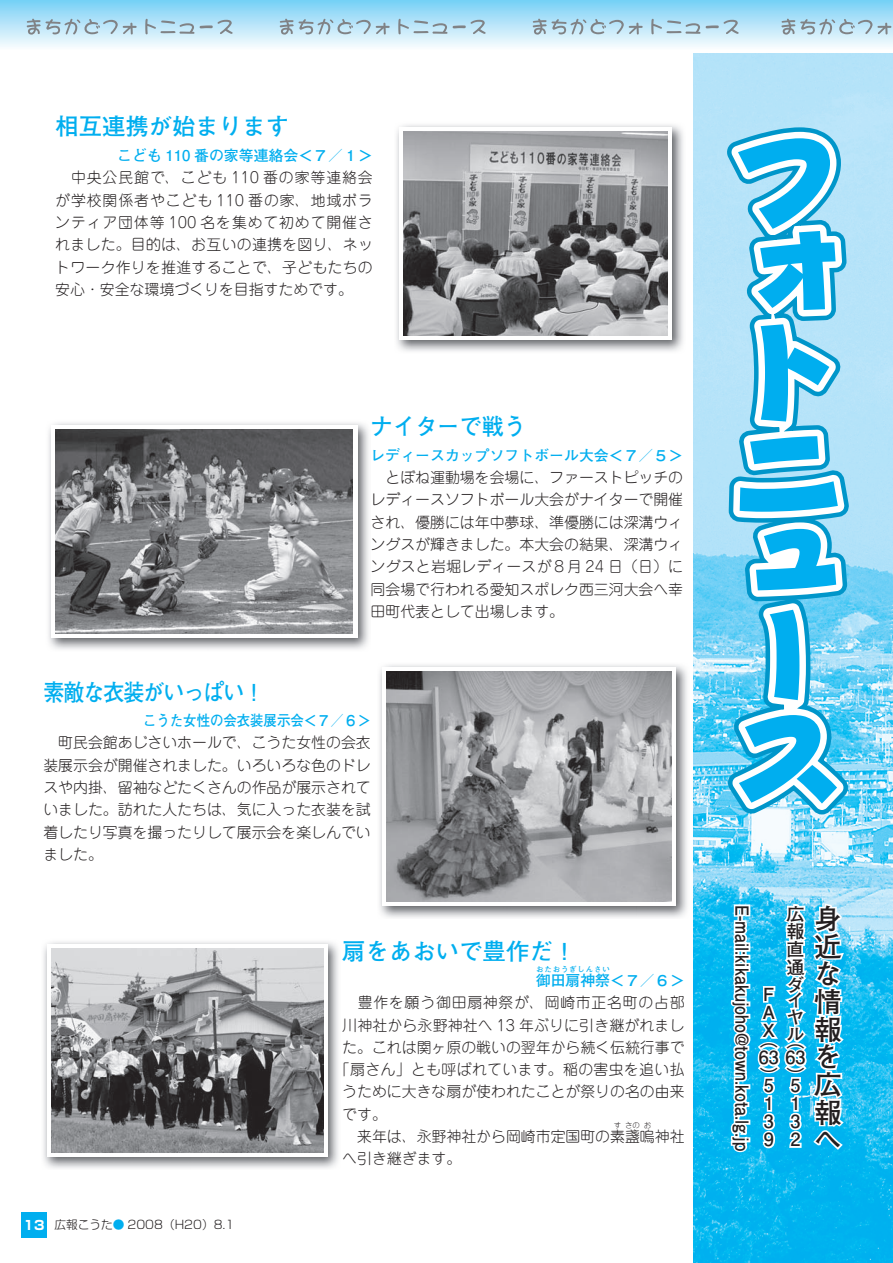
<style>
.page{position:relative;width:893px;height:1263px;background:#fff}
.page>*{position:absolute;margin:0;border:0;box-sizing:border-box;transform-origin:0 0}
.t1{font:700 27.6px/27.6px "Futo Go B101 Pro";color:#231f20;text-align:justify}
.t2{font:700 23.4px "Futo Go B101 Pro";color:#00aeef}
.t3{font:700 23.4px "Futo Go B101 Pro";letter-spacing:-.05em;color:#00aeef;scale:.9 1}
.t4{font:700 23.4px "Futo Go B101 Pro";color:#00aeef;scale:.95 1}
.t5{font:700 18px "Futo Go B101 Pro";color:#231f20;scale:.89 1}
.t6{font:700 18px/18px "Futo Go B101 Pro";color:#231f20;text-align:justify}
.t7{font:300 14.85px/22.4px "Jun 101 Pro";color:#231f20;text-align:justify}
.t8{font:700 14.85px "Futo Go B101 Pro";color:#00aeef}
.t9{font:300 14.85px "Jun 101 Pro";letter-spacing:.025em;color:#231f20}
.t10{font:300 14.85px "Jun 101 Pro";letter-spacing:.05em;color:#231f20}
.t11{font:700 14.85px "Futo Go B101 Pro";color:#00aeef;scale:.9 1}
.t12{font:300 11.7px "Shin Go Pro";color:#231f20}
.t13{font:700 7.5px "Futo Go B101 Pro";letter-spacing:.11em;color:#00aeef}
.t14{font:300 7.5px "Jun 101 Pro";color:#231f20}
.s1{font-weight:700;font-size:12.75px;color:#fff}
.s2{color:#00aeef}
</style>
<div class="page">
<img style="left:48px;top:423px;width:321px;height:227px">
<div style="left:51px;top:425px;width:306px;height:213px;background:#fff"></div>
<img style="left:379px;top:665px;width:308px;height:253px">
<div style="left:383px;top:668px;width:293px;height:238px;background:linear-gradient(to right,#fff,#fff)"></div>
<img style="left:693px;top:53px;width:200px;height:1210px">
<div style="left:0;top:0;width:893px;height:51px;background:linear-gradient(to bottom,#77d0f6,#fffefe)"></div>
<svg style="left:727px;top:125px;width:126px;height:689px"></svg>
<svg style="left:722px;top:901px;width:124px;height:253px"></svg>
<svg style="left:781px;top:19px;width:112px;height:16px;background:#afcddb"></svg>
<svg style="left:533px;top:19px;width:206px;height:16px;background:#b1d0df"></svg>
<svg style="left:280px;top:19px;width:206px;height:16px;background:#b1d0df"></svg>
<svg style="left:27px;top:19px;width:206px;height:16px;background:#b1d0df"></svg>
<img style="left:43px;top:942px;width:295px;height:227px">
<svg style="left:47px;top:944px;width:280px;height:213px"></svg>
<img style="left:396px;top:125px;width:287px;height:226px">
<div style="left:400px;top:128px;width:272px;height:212px;background:linear-gradient(to right,#fff,#fff)"></div>
<img style="left:404px;top:132px;width:264px;height:204px">
<img style="left:55px;top:429px;width:298px;height:205px">
<img style="left:387px;top:672px;width:285px;height:229px">
<img style="left:51px;top:948px;width:272px;height:204px">
<div style="left:21px;top:1212px;width:26px;height:25px;background:#00aeef"></div>
<h2 class="t2" style="left:55px;top:108px;width:235px">相互連携が始まります</h2>
<p class="t8" style="left:117px;top:143px;width:257px">こども 110 番の家等連絡会＜７／１＞</p>
<p class="t7" style="left:55px;top:165px;width:319px">　中央公民館で、こども 110 番の家等連絡会が学校関係者やこども 110 番の家、地域ボランティア団体等 100 名を集めて初めて開催されました。目的は、お互いの連携を図り、ネットワーク作りを推進することで、子どもたちの安心・安全な環境づくりを目指すためです。</p>
<h2 class="t4" style="left:371px;top:408px;width:165px">ナイターで戦う</h2>
<p class="t8" style="left:371px;top:443px;width:314px">レディースカップソフトボール大会＜７／５＞</p>
<p class="t7" style="left:371px;top:464px;width:314px">　とぼね運動場を会場に、ファーストピッチのレディースソフトボール大会がナイターで開催され、優勝には年中夢球、準優勝には深溝ウィングスが輝きました。本大会の結果、深溝ウィングスと岩堀レディースが８月 24 日（日）に同会場で行われる愛知スポレク西三河大会へ幸田町代表として出場します。　</p>
<h2 class="t3" style="left:43px;top:673px;width:247px">素敵な衣装がいっぱい！</h2>
<p class="t11" style="left:143px;top:708px;width:254px">こうた女性の会衣装展示会＜７／６＞</p>
<p class="t7" style="left:43px;top:730px;width:329px">　町民会館あじさいホールで、こうた女性の会衣装展示会が開催されました。いろいろな色のドレスや内掛、留袖などたくさんの作品が展示されていました。訪れた人たちは、気に入った衣装を試着したり写真を撮ったりして展示会を楽しんでいました。　</p>
<h2 class="t2" style="left:342px;top:933px;width:235px">扇をあおいで豊作だ！</h2>
<p class="t8" style="left:536px;top:968px;width:150px">御田扇神祭＜７／６＞</p>
<p class="t13" style="left:536px;top:963px;width:75px">おたおうぎしんさい</p>
<p class="t10" style="left:342px;top:991px;width:344px">　豊作を願う御田扇神祭が、岡崎市正名町の占部</p>
<p class="t7" style="left:342px;top:1012px;width:344px">川神社から永野神社へ 13 年ぶりに引き継がれまし</p>
<p class="t7" style="left:342px;top:1034px;width:344px">た。これは関ヶ原の戦いの翌年から続く伝統行事で</p>
<p class="t9" style="left:335px;top:1058px;width:351px">「扇さん」とも呼ばれています。稲の害虫を追い払</p>
<p class="t7" style="left:342px;top:1079px;width:344px">うために大きな扇が使われたことが祭りの名の由来</p>
<p class="t7" style="left:342px;top:1101px;width:46px">です。</p>
<p class="t7" style="left:342px;top:1123px;width:344px">　来年は、永野神社から岡崎市定国町の素盞嗚神社</p>
<p class="t14" style="left:614px;top:1119px;width:9px">す</p>
<p class="t14" style="left:625px;top:1119px;width:16px">さの</p>
<p class="t14" style="left:644px;top:1119px;width:9px">お</p>
<p class="t12" style="left:24px;top:1215px;width:212px"><span class="s1">13</span> 広報こうた<span class="s2">●</span> 2008（H20）8.1</p>
<p class="t7" style="left:342px;top:1146px;width:121px">へ引き継ぎます。</p>
<p class="t5" style="left:757px;top:905px;width:278px;rotate:90deg">E-mail:kikakujoho@town.kota.lg.jp</p>
<p class="t6" style="left:786px;top:903px;width:19px">広報直</p>
<h1 class="t1" style="left:814px;top:901px;width:29px">身近な情報を広報へ</h1>
<p class="t6" style="left:786px;top:955px;width:19px;line-height:18.5px">通ダ</p>
<p class="t6" style="left:786px;top:989px;width:18px;line-height:16.6px">イヤ</p>
<p class="t6" style="left:759px;top:1025px;width:48px;line-height:20.4px;text-align:right">ル（<br>63 63</p>
<p class="t6" style="left:786px;top:1064px;width:19px">）</p>
<p class="t6" style="left:790px;top:1074px;width:12px">5<br>1<br>3<br>2</p>
<p class="t6" style="left:760px;top:983px;width:16px">ＦＡＸ</p>
<p class="t6" style="left:760px;top:1019px;width:19px;line-height:36.2px">（）</p>
<p class="t6" style="left:764px;top:1074px;width:12px">5<br>1<br>3<br>9</p>
</div>
